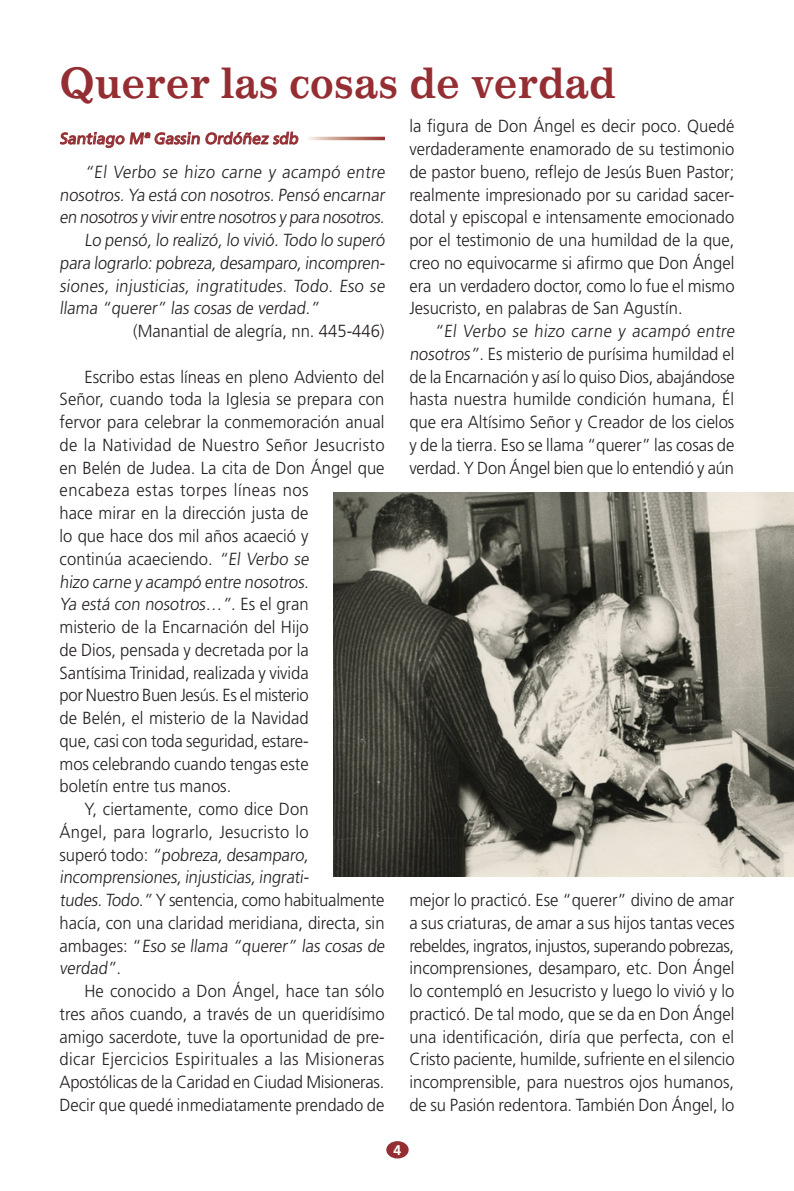
<style>
.page{position:relative;width:794px;height:1191px;background:#fff}
.page>*{position:absolute;margin:0;border:0;box-sizing:border-box;transform-origin:0 0}
.t1{font:700 42px "Impressum Std";color:#942e33;scale:.95 1}
.t2{font:300 17.5px/22.8px "Frutiger LT Std";color:#231f20;text-align:justify;scale:.95 1}
.t3{font:300 17.5px "Frutiger LT Std";letter-spacing:.025em;color:#231f20;scale:.95 1}
.t4{font:300 17.5px "Frutiger LT Std";letter-spacing:.02em;color:#231f20;scale:.95 1}
.t5{font:300 17.5px "Frutiger LT Std";letter-spacing:-.02em;color:#231f20;scale:.95 1}
.t6{font:300 17.5px "Frutiger LT Std";letter-spacing:.03em;color:#231f20;scale:.95 1}
.t7{font:15.75px "Frutiger LT Std";color:#942e33}
.t8{font:700 14px "Frutiger LT Std";color:#fff}
</style>
<div class="page">
<div style="left:386px;top:1141px;width:23px;height:17px;background:#942e33;border-radius:50%"></div>
<svg style="left:60px;top:131px;width:239px;height:17px"></svg>
<img style="left:333px;top:493px;width:461px;height:383px">
<h1 class="t1" style="left:60px;top:58px;width:587px">Querer las cosas de verdad</h1>
<p class="t7" style="left:60px;top:129px;width:242px">Santiago Mª Gassin Ordóñez sdb</p>
<p class="t2" style="left:84px;top:161px;width:320px">“El Verbo se hizo carne y acampó entre</p>
<p class="t2" style="left:60px;top:183px;width:346px">nosotros.Ya está con nosotros.Pensó encarnar</p>
<p class="t2" style="left:60px;top:206px;width:346px">en nosotros y vivirentre nosotros y para nosotros.</p>
<p class="t2" style="left:84px;top:229px;width:320px">Lo pensó, lo realizó, lo vivió. Todo lo superó</p>
<p class="t2" style="left:60px;top:252px;width:346px">para lograrlo:pobreza,desamparo,incompren-</p>
<p class="t2" style="left:60px;top:274px;width:346px">siones, injusticias, ingratitudes. Todo. Eso se</p>
<p class="t2" style="left:60px;top:297px;width:277px">llama “querer” las cosas de verdad.”</p>
<p class="t2" style="left:133px;top:320px;width:266px">(Manantial de alegría, nn. 445-446)</p>
<p class="t2" style="left:84px;top:365px;width:317px">Escribo estas líneas en pleno Adviento del</p>
<p class="t2" style="left:60px;top:388px;width:343px">Señor, cuando toda la Iglesia se prepara con</p>
<p class="t2" style="left:60px;top:411px;width:343px">fervor para celebrar la conmemoración anual</p>
<p class="t4" style="left:60px;top:435px;width:344px">de la Natividad de Nuestro Señor Jesucristo</p>
<p class="t2" style="left:60px;top:456px;width:344px">en Belén de Judea. La cita de Don Ángel que</p>
<p class="t6" style="left:60px;top:480px;width:264px">encabeza estas torpes líneas nos</p>
<p class="t2" style="left:60px;top:502px;width:264px">hace mirar en la dirección justa de</p>
<p class="t2" style="left:60px;top:525px;width:264px">lo que hace dos mil años acaeció y</p>
<p class="t2" style="left:60px;top:547px;width:266px">continúa acaeciendo. “El Verbo se</p>
<p class="t2" style="left:60px;top:570px;width:266px">hizo carne y acampó entre nosotros.</p>
<p class="t2" style="left:60px;top:593px;width:264px">Ya está con nosotros…”. Es el gran</p>
<p class="t2" style="left:60px;top:616px;width:264px">misterio de la Encarnación del Hijo</p>
<p class="t2" style="left:60px;top:638px;width:264px">de Dios, pensada y decretada por la</p>
<p class="t2" style="left:60px;top:661px;width:264px">Santísima Trinidad, realizada y vivida</p>
<p class="t5" style="left:60px;top:685px;width:264px">por Nuestro Buen Jesús. Es el misterio</p>
<p class="t2" style="left:60px;top:707px;width:264px">de Belén, el misterio de la Navidad</p>
<p class="t2" style="left:60px;top:729px;width:264px">que, casi con toda seguridad, estare-</p>
<p class="t2" style="left:60px;top:752px;width:264px">mos celebrando cuando tengas este</p>
<p class="t2" style="left:60px;top:775px;width:182px">boletín entre tus manos.</p>
<p class="t2" style="left:84px;top:798px;width:237px">Y, ciertamente, como dice Don</p>
<p class="t2" style="left:60px;top:820px;width:264px">Ángel, para lograrlo, Jesucristo lo</p>
<p class="t2" style="left:60px;top:843px;width:266px">superó todo: “pobreza,desamparo,</p>
<p class="t2" style="left:60px;top:866px;width:266px">incomprensiones,injusticias,ingrati-</p>
<p class="t2" style="left:60px;top:889px;width:343px">tudes.Todo.” Y sentencia, como habitualmente</p>
<p class="t2" style="left:60px;top:911px;width:344px">hacía, con una claridad meridiana, directa, sin</p>
<p class="t2" style="left:60px;top:934px;width:346px">ambages: “Eso se llama “querer” las cosas de</p>
<p class="t2" style="left:60px;top:957px;width:69px">verdad”.</p>
<p class="t2" style="left:84px;top:980px;width:317px">He conocido a Don Ángel, hace tan sólo</p>
<p class="t2" style="left:60px;top:1002px;width:344px">tres años cuando, a través de un queridísimo</p>
<p class="t2" style="left:60px;top:1025px;width:344px">amigo sacerdote, tuve la oportunidad de pre-</p>
<p class="t3" style="left:60px;top:1049px;width:343px">dicar Ejercicios Espirituales a las Misioneras</p>
<p class="t2" style="left:60px;top:1071px;width:343px">Apostólicas de la Caridad en Ciudad Misioneras.</p>
<p class="t2" style="left:60px;top:1093px;width:343px">Decir que quedé inmediatamente prendado de</p>
<p class="t2" style="left:409px;top:115px;width:344px">la figura de Don Ángel es decir poco. Quedé verdaderamente enamorado de su testimonio de pastor bueno, reflejo de Jesús Buen Pastor; realmente impresionado por su caridad sacer&shy;dotal y episcopal e intensamente emocionado por el testimonio de una humildad de la que, creo no equivocarme si afirmo que Don Ángel era un verdadero doctor, como lo fue el mismo Jesucristo, en palabras de San Agustín.</p>
<p class="t2" style="left:409px;top:320px;width:346px;text-align:left;text-indent:25px">“El Verbo se hizo carne y acampó entre nosotros”. Es misterio de purísima humildad el de la Encarnación y así lo quiso Dios, abajándose hasta nuestra humilde condición humana, Él que era Altísimo Señor y Creador de los cielos y de la tierra. Eso se llama “querer” las cosas de verdad. Y Don Ángel bien que lo entendió y aún</p>
<p class="t2" style="left:409px;top:889px;width:344px">mejor lo practicó. Ese “querer” divino de amar a sus criaturas, de amar a sus hijos tantas veces rebeldes, ingratos, injustos, superando pobrezas, incomprensiones, desamparo, etc. Don Ángel lo contempló en Jesucristo y luego lo vivió y lo practicó. De tal modo, que se da en Don Ángel una identificación, diría que perfecta, con el Cristo paciente, humilde, sufriente en el silencio incomprensible, para nuestros ojos humanos, de su Pasión redentora. También Don Ángel, lo</p>
<p class="t8" style="left:393px;top:1142px;width:9px">4</p>
</div>
